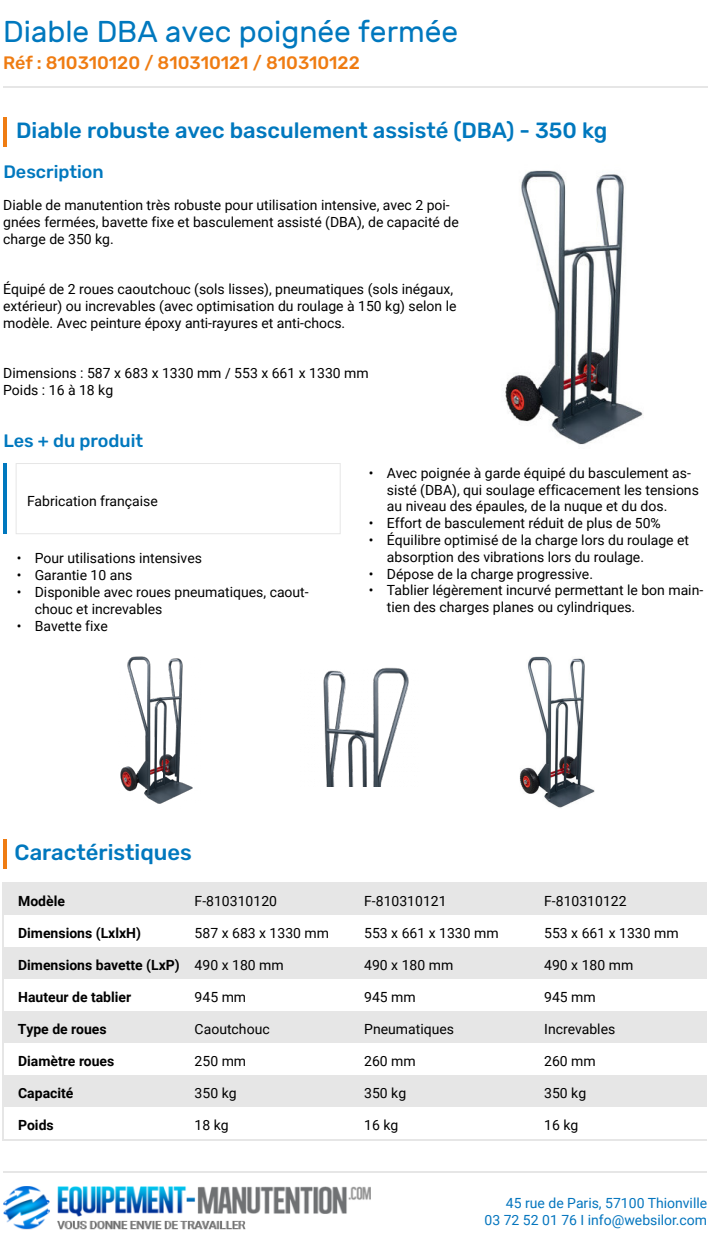
<style>
.page{position:relative;width:710px;height:1250px;background:#fff}
.page>*{position:absolute;margin:0;border:0;box-sizing:border-box;transform-origin:0 0}
.t1{font:30px "Rubik";color:#0078be}
.t2{font:500 22px "Rubik";color:#0078be}
.t3{font:500 18px "Rubik";color:#ef7c12}
.t4{font:500 18px "Rubik";color:#0078be}
.t5{font:14px/16.8px "Roboto";color:#000}
.t6{font:700 14px "Roboto";color:#000}
.t7{font:14px "Roboto";color:#0475be}
.s1{font-weight:400}
</style>
<div class="page">
<hr style="left:3px;top:1171px;width:704px;height:2px;background:#e6e6e6">
<img style="left:4px;top:1187px;width:367px;height:43px">
<hr style="left:3px;top:118px;width:4px;height:29px;background:#ef7c12">
<hr style="left:3px;top:464px;width:4px;height:70px;background:#0078be">
<div style="left:16px;top:463px;width:325px;height:71px;border:1px solid #e6e6e6"></div>
<hr style="left:3px;top:839px;width:4px;height:29px;background:#ef7c12">
<div style="left:4px;top:883px;width:703px;height:32px;background:#e6e6e6"></div>
<div style="left:4px;top:947px;width:703px;height:32px;background:#e6e6e6"></div>
<hr style="left:3px;top:86px;width:704px;height:2px;background:#e6e6e6">
<div style="left:4px;top:1011px;width:703px;height:32px;background:#e6e6e6"></div>
<div style="left:4px;top:1075px;width:703px;height:32px;background:#e6e6e6"></div>
<img style="left:120px;top:656px;width:73px;height:148px">
<img style="left:323px;top:668px;width:86px;height:119px">
<img style="left:505px;top:170px;width:139px;height:275px">
<img style="left:519px;top:656px;width:76px;height:152px">
<p class="t1" style="left:3px;top:15px;width:456px">Diable DBA avec poignée fermée</p>
<p class="t3" style="left:3px;top:52px;width:358px">Réf : 810310120 / 810310121 / 810310122</p>
<p class="t2" style="left:16px;top:118px;width:593px">Diable robuste avec basculement assisté (DBA) - 350 kg</p>
<p class="t4" style="left:3px;top:162px;width:102px">Description</p>
<p class="t5" style="left:3px;top:196px;width:457px">Diable de manutention très robuste pour utilisation intensive, avec 2 poi&shy;gnées fermées, bavette fixe et basculement assisté (DBA), de capacité de charge de 350 kg.</p>
<p class="t5" style="left:3px;top:280px;width:455px">Équipé de 2 roues caoutchouc (sols lisses), pneumatiques (sols inégaux, extérieur) ou increvables (avec optimisation du roulage à 150 kg) selon le modèle. Avec peinture époxy anti-rayures et anti-chocs.</p>
<p class="t5" style="left:3px;top:364px;width:367px">Dimensions : 587 x 683 x 1330 mm / 553 x 661 x 1330 mm</p>
<p class="t5" style="left:3px;top:381px;width:112px">Poids : 16 à 18 kg</p>
<p class="t4" style="left:3px;top:430px;width:141px">Les + du produit</p>
<p class="t5" style="left:27px;top:492px;width:132px">Fabrication française</p>
<p class="t5" style="left:17px;top:550px;width:187px">• Pour utilisations intensives</p>
<p class="t5" style="left:17px;top:566px;width:117px">• Garantie 10 ans</p>
<p class="t5" style="left:35px;top:583px;width:275px;text-indent:-18px">• Disponible avec roues pneumatiques, caout&shy;chouc et increvables</p>
<p class="t5" style="left:17px;top:617px;width:93px">• Bavette fixe</p>
<p class="t5" style="left:387px;top:464px;width:313px;text-indent:-18px">• Avec poignée à garde équipé du basculement as&shy;sisté (DBA), qui soulage efficacement les tensions au niveau des épaules, de la nuque et du dos.</p>
<p class="t5" style="left:369px;top:514px;width:293px">• Effort de basculement réduit de plus de 50%</p>
<p class="t5" style="left:387px;top:531px;width:304px;text-indent:-18px">• Équilibre optimisé de la charge lors du roulage et absorption des vibrations lors du roulage.</p>
<p class="t5" style="left:369px;top:565px;width:226px">• Dépose de la charge progressive.</p>
<p class="t5" style="left:387px;top:581px;width:318px;text-indent:-18px">• Tablier légèrement incurvé permettant le bon main&shy;tien des charges planes ou cylindriques.</p>
<p class="t2" style="left:15px;top:839px;width:179px">Caractéristiques</p>
<p class="t6" style="left:18px;top:891px;width:48px">Modèle</p>
<p class="t5" style="left:195px;top:892px;width:84px">F-810310120</p>
<p class="t5" style="left:364px;top:892px;width:84px">F-810310121</p>
<p class="t5" style="left:544px;top:892px;width:84px">F-810310122</p>
<p class="t6" style="left:18px;top:923px;width:124px">Dimensions (LxlxH)</p>
<p class="t5" style="left:195px;top:924px;width:136px">587 x 683 x 1330 mm</p>
<p class="t5" style="left:364px;top:924px;width:136px">553 x 661 x 1330 mm</p>
<p class="t5" style="left:544px;top:924px;width:136px">553 x 661 x 1330 mm</p>
<p class="t6" style="left:18px;top:955px;width:267px">Dimensions bavette (LxP) <span class="s1">490 x 180 mm</span></p>
<p class="t5" style="left:364px;top:956px;width:91px">490 x 180 mm</p>
<p class="t5" style="left:544px;top:956px;width:91px">490 x 180 mm</p>
<p class="t6" style="left:18px;top:987px;width:115px">Hauteur de tablier</p>
<p class="t5" style="left:195px;top:988px;width:53px">945 mm</p>
<p class="t5" style="left:364px;top:988px;width:53px">945 mm</p>
<p class="t5" style="left:544px;top:988px;width:53px">945 mm</p>
<p class="t6" style="left:18px;top:1019px;width:90px">Type de roues</p>
<p class="t5" style="left:195px;top:1020px;width:77px">Caoutchouc</p>
<p class="t5" style="left:364px;top:1020px;width:91px">Pneumatiques</p>
<p class="t5" style="left:544px;top:1020px;width:73px">Increvables</p>
<p class="t6" style="left:18px;top:1051px;width:98px">Diamètre roues</p>
<p class="t5" style="left:195px;top:1052px;width:53px">250 mm</p>
<p class="t5" style="left:364px;top:1052px;width:53px">260 mm</p>
<p class="t5" style="left:544px;top:1052px;width:53px">260 mm</p>
<p class="t6" style="left:18px;top:1083px;width:57px">Capacité</p>
<p class="t5" style="left:195px;top:1084px;width:44px">350 kg</p>
<p class="t5" style="left:364px;top:1084px;width:44px">350 kg</p>
<p class="t5" style="left:544px;top:1084px;width:44px">350 kg</p>
<p class="t6" style="left:18px;top:1115px;width:37px">Poids</p>
<p class="t5" style="left:195px;top:1116px;width:36px">18 kg</p>
<p class="t5" style="left:364px;top:1116px;width:36px">16 kg</p>
<p class="t5" style="left:544px;top:1116px;width:36px">16 kg</p>
<p class="t7" style="left:506px;top:1193px;width:203px">45 rue de Paris, 57100 Thionville</p>
<p class="t7" style="left:485px;top:1210px;width:224px">03 72 52 01 76 I info@websilor.com</p>
</div>
